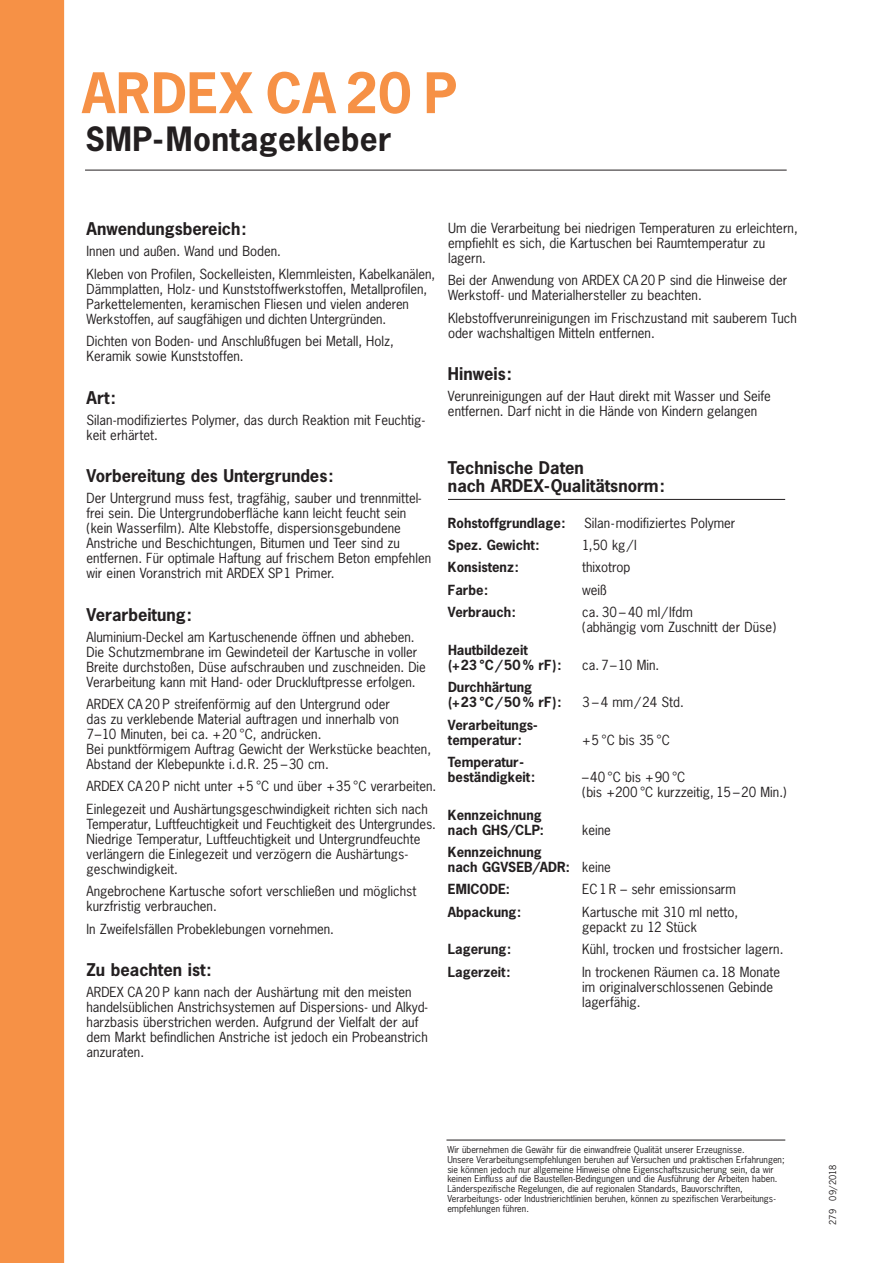
<style>
.page{position:relative;width:893px;height:1263px;background:#fff}
.page>*{position:absolute;margin:0;border:0;box-sizing:border-box;transform-origin:0 0}
.t1{font:700 52.5px "News Gothic";letter-spacing:.01em;color:#f69146}
.t2{font:700 31.5px "News Gothic";letter-spacing:.01em;color:#231f20}
.t3{font:700 16.5px/18px "News Gothic";color:#231f20}
.t4{font:13.2px/15px "News Gothic";color:#231f20}
.t5{font:700 13.2px/15px "News Gothic";color:#231f20}
.t6{font:9px/9.8px "News Gothic";color:#231f20}
.s1{font-weight:400}
</style>
<div class="page">
<div style="left:0;top:0;width:64px;height:1263px;background:#f69146"></div>
<hr style="left:448px;top:499px;width:337px;height:1px;background:#231f20">
<hr style="left:85px;top:170px;width:702px;height:1px;background:#231f20">
<hr style="left:446px;top:1140px;width:339px;height:1px;background:#231f20">
<h1 class="t1" style="left:82px;top:64px;width:376px">ARDEX CA 20 P</h1>
<h2 class="t2" style="left:85px;top:122px;width:307px">SMP-Montagekleber</h2>
<p class="t3" style="left:87px;top:221px;width:162px">Anwendungsbereich:</p>
<p class="t4" style="left:87px;top:241px;width:350px;line-height:22.5px">Innen und außen. Wand und Boden.<br>Kleben von Profilen, Sockelleisten, Klemmleisten, Kabelkanälen,</p>
<p class="t4" style="left:87px;top:282px;width:342px">Dämmplatten, Holz- und Kunststoffwerkstoffen, Metallprofilen,<br>Parkettelementen, keramischen Fliesen und vielen anderen<br>Werkstoffen, auf saugfähigen und dichten Untergründen.</p>
<p class="t4" style="left:87px;top:334px;width:309px">Dichten von Boden- und Anschlußfugen bei Metall, Holz,<br>Keramik sowie Kunststoffen.</p>
<p class="t3" style="left:87px;top:389px;width:31px">Art:</p>
<p class="t4" style="left:87px;top:413px;width:340px">Silan-modifiziertes Polymer, das durch Reaktion mit Feuchtig&shy;keit erhärtet.</p>
<p class="t3" style="left:87px;top:467px;width:249px">Vorbereitung des Untergrundes:</p>
<p class="t4" style="left:87px;top:491px;width:346px">Der Untergrund muss fest, tragfähig, sauber und trennmittel&shy;frei sein. Die Untergrundoberfläche kann leicht feucht sein (kein Wasserfilm). Alte Klebstoffe, dispersionsgebundene Anstriche und Beschichtungen, Bitumen und Teer sind zu entfernen. Für optimale Haftung auf frischem Beton empfehlen wir einen Voranstrich mit ARDEX SP1 Primer.</p>
<p class="t3" style="left:87px;top:606px;width:107px">Verarbeitung:</p>
<p class="t4" style="left:87px;top:629px;width:341px">Aluminium-Deckel am Kartuschenende öffnen und abheben.<br>Die Schutzmembrane im Gewindeteil der Kartusche in voller Breite durchstoßen, Düse aufschrauben und zuschneiden. Die Verarbeitung kann mit Hand- oder Druckluftpresse erfolgen.</p>
<p class="t4" style="left:87px;top:697px;width:346px">ARDEX CA20 P streifenförmig auf den Untergrund oder<br>das zu verklebende Material auftragen und innerhalb von 7–10 Minuten, bei ca. +20 °C, andrücken.<br>Bei punktförmigem Auftrag Gewicht der Werkstücke beachten, Abstand der Klebepunkte i.d.R. 25 –30 cm.</p>
<p class="t4" style="left:87px;top:776px;width:351px;line-height:22.5px">ARDEX CA20 P nicht unter +5 °C und über +35 °C verarbeiten.<br>Einlegezeit und Aushärtungsgeschwindigkeit richten sich nach</p>
<p class="t4" style="left:87px;top:817px;width:351px">Temperatur, Luftfeuchtigkeit und Feuchtigkeit des Untergrundes.<br>Niedrige Temperatur, Luftfeuchtigkeit und Untergrundfeuchte verlängern die Einlegezeit und verzögern die Aushärtungs&shy;geschwindigkeit.</p>
<p class="t4" style="left:87px;top:884px;width:331px">Angebrochene Kartusche sofort verschließen und möglichst kurzfristig verbrauchen.</p>
<p class="t4" style="left:87px;top:922px;width:249px">In Zweifelsfällen Probeklebungen vornehmen.</p>
<p class="t3" style="left:87px;top:961px;width:127px">Zu beachten ist:</p>
<p class="t4" style="left:87px;top:985px;width:343px">ARDEX CA20 P kann nach der Aushärtung mit den meisten handelsüblichen Anstrichsystemen auf Dispersions- und Alkyd&shy;harzbasis überstrichen werden. Aufgrund der Vielfalt der auf dem Markt befindlichen Anstriche ist jedoch ein Probeanstrich anzuraten.</p>
<p class="t4" style="left:448px;top:221px;width:351px">Um die Verarbeitung bei niedrigen Temperaturen zu erleichtern, empfiehlt es sich, die Kartuschen bei Raumtemperatur zu lagern.</p>
<p class="t4" style="left:448px;top:273px;width:341px">Bei der Anwendung von ARDEX CA20 P sind die Hinweise der<br>Werkstoff- und Materialhersteller zu beachten.</p>
<p class="t4" style="left:448px;top:311px;width:350px">Klebstoffverunreinigungen im Frischzustand mit sauberem Tuch oder wachshaltigen Mitteln entfernen.</p>
<p class="t3" style="left:448px;top:365px;width:65px">Hinweis:</p>
<p class="t4" style="left:448px;top:389px;width:324px">Verunreinigungen auf der Haut direkt mit Wasser und Seife entfernen. Darf nicht in die Hände von Kindern gelangen</p>
<p class="t3" style="left:448px;top:459px;width:218px">Technische Daten<br>nach ARDEX-Qualitätsnorm:</p>
<p class="t5" style="left:448px;top:515px;width:119px">Rohstoffgrundlage:</p>
<p class="t4" style="left:584px;top:515px;width:153px">Silan-modifiziertes Polymer</p>
<p class="t5" style="left:448px;top:538px;width:93px">Spez. Gewicht:</p>
<p class="t4" style="left:582px;top:538px;width:56px">1,50 kg/ l</p>
<p class="t5" style="left:448px;top:560px;width:72px">Konsistenz:</p>
<p class="t4" style="left:582px;top:560px;width:50px">thixotrop</p>
<p class="t5" style="left:448px;top:583px;width:42px">Farbe:</p>
<p class="t4" style="left:582px;top:583px;width:26px">weiß</p>
<p class="t5" style="left:448px;top:605px;width:70px">Verbrauch:</p>
<p class="t4" style="left:582px;top:605px;width:196px">ca. 30 – 40 ml / lfdm<br>(abhängig vom Zuschnitt der Düse)</p>
<p class="t5" style="left:448px;top:643px;width:115px">Hautbildezeit<br>(+23 °C/50 % rF):</p>
<p class="t4" style="left:582px;top:658px;width:79px">ca.7–10 Min.</p>
<p class="t5" style="left:448px;top:680px;width:115px">Durchhärtung (+23 °C/50 % rF):</p>
<p class="t5" style="left:448px;top:717px;width:91px">Verarbeitungs&shy;temperatur:</p>
<p class="t5" style="left:448px;top:755px;width:89px">Temperatur&shy;beständigkeit:</p>
<p class="t4" style="left:582px;top:695px;width:103px">3–4 mm/24 Std.</p>
<p class="t4" style="left:582px;top:732px;width:89px">+5 °C bis 35 °C</p>
<p class="t4" style="left:582px;top:770px;width:206px">–40 °C bis +90 °C<br>(bis +200 °C kurzzeitig, 15 –20 Min.)</p>
<p class="t5" style="left:448px;top:807px;width:98px">Kennzeichnung nach GHS/CLP:</p>
<p class="t4" style="left:582px;top:822px;width:30px">keine</p>
<p class="t5" style="left:448px;top:845px;width:164px">Kennzeichnung<br>nach GGVSEB/ADR: <span class="s1">keine</span></p>
<p class="t5" style="left:448px;top:882px;width:63px">EMICODE:</p>
<p class="t4" style="left:582px;top:882px;width:155px">EC1R – sehr emissionsarm</p>
<p class="t5" style="left:448px;top:905px;width:75px">Abpackung:</p>
<p class="t4" style="left:582px;top:905px;width:158px">Kartusche mit 310 ml netto, gepackt zu 12 Stück</p>
<p class="t5" style="left:448px;top:942px;width:65px">Lagerung:</p>
<p class="t4" style="left:582px;top:942px;width:203px">Kühl, trocken und frostsicher lagern.</p>
<p class="t5" style="left:448px;top:965px;width:64px">Lagerzeit:</p>
<p class="t4" style="left:582px;top:965px;width:199px">In trockenen Räumen ca.18 Monate im originalverschlossenen Gebinde lagerfähig.</p>
<p class="t6" style="left:447px;top:1145px;width:339px">Wir übernehmen die Gewähr für die einwandfreie Qualität unserer Erzeugnisse.<br>Unsere Verarbeitungsempfehlungen beruhen auf Versuchen und praktischen Erfahrungen; sie können jedoch nur allgemeine Hinweise ohne Eigenschaftszusicherung sein, da wir keinen Einfluss auf die Baustellen-Bedingungen und die Ausführung der Arbeiten haben.<br>Länderspezifische Regelungen, die auf regionalen Standards, Bauvorschriften, Verarbeitungs- oder Industrierichtlinien beruhen, können zu spezifischen Verarbeitungs&shy;empfehlungen führen.</p>
<p class="t6" style="left:828px;top:1225px;width:62px;rotate:-90deg">279 09/2018</p>
</div>
